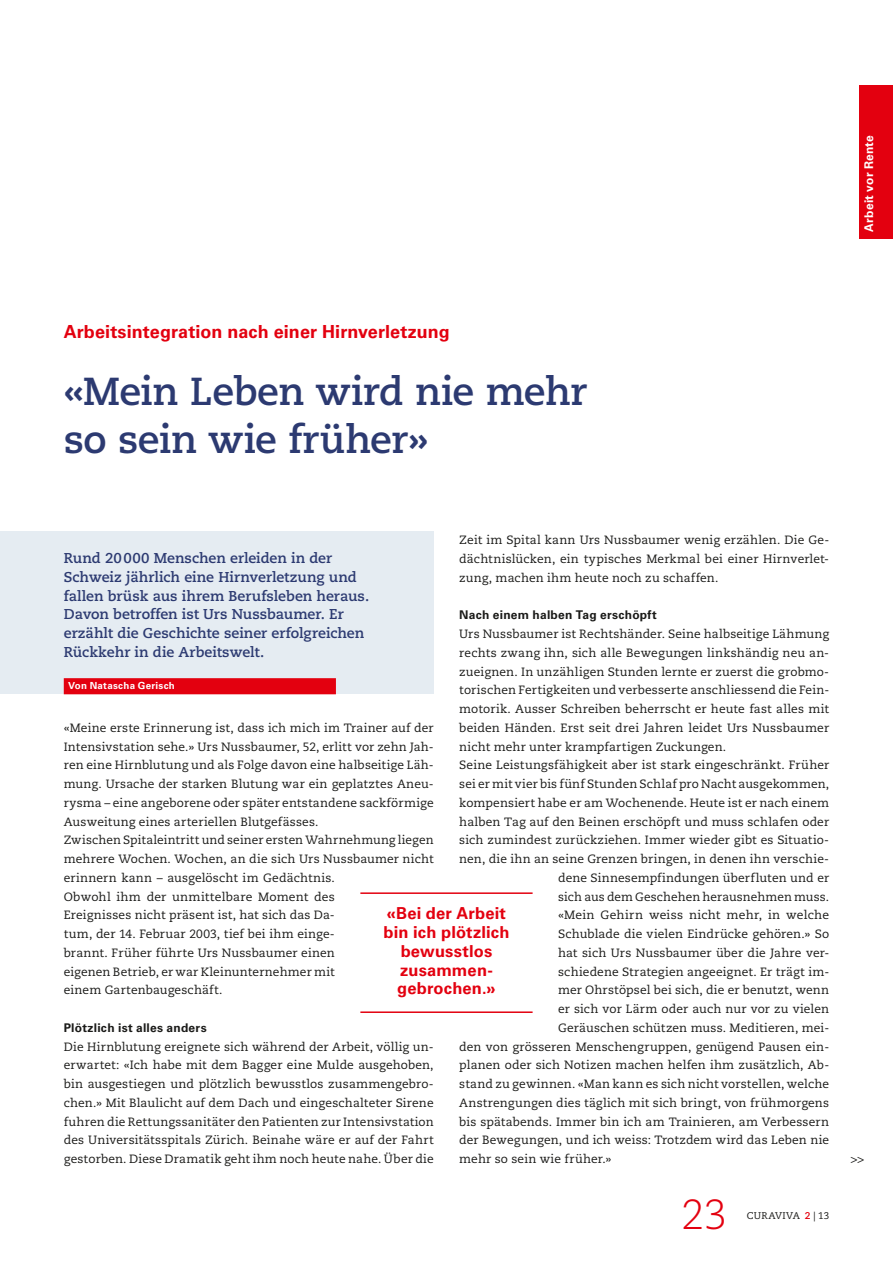
<style>
.page{position:relative;width:893px;height:1263px;background:#fff}
.page>*{position:absolute;margin:0;border:0;box-sizing:border-box;transform-origin:0 0}
.t1{font:300 42px "Caecilia LT Std";color:#e3000f}
.t2{font:700 39px/48px "Caecilia LT Std";letter-spacing:-.015em;color:#2c3a71}
.t3{font:700 18px "Univers LT Std";letter-spacing:.005em;color:#e3000f}
.t4{font:700 16.5px/18.8px "Univers LT Std";letter-spacing:.01em;color:#e3000f;text-align:center}
.t5{font:700 14.25px/18.8px "Caecilia LT Std";color:#2c3a71}
.t6{font:12px/18.8px "Caecilia LT Std";letter-spacing:.01em;color:#1a1a18}
.t7{font:700 12px "Univers LT Std";letter-spacing:.025em;color:#1a1a18}
.t8{font:700 12px "Univers LT Std";letter-spacing:.02em;color:#fff}
.t9{font:700 9.75px "Univers LT Std";letter-spacing:.03em;color:#fff}
.t10{font:9.75px "Caecilia LT Std";letter-spacing:.035em;color:#1a1a18}
.s1{font-family:"Univers LT Std";font-weight:700}
.s2{font-weight:700;color:#e3000f}
</style>
<div class="page">
<div style="left:859px;top:85px;width:34px;height:153px;background:#e3000f"></div>
<div style="left:0;top:531px;width:434px;height:163px;background:#e5ecf2"></div>
<div style="left:64px;top:678px;width:272px;height:16px;background:#e3000f"></div>
<hr style="left:360px;top:892px;width:173px;height:2px;background:#e3000f">
<hr style="left:360px;top:1011px;width:173px;height:2px;background:#e3000f">
<p class="t8" style="left:862px;top:232px;width:98px;rotate:-90deg">Arbeit vor Rente</p>
<p class="t3" style="left:64px;top:321px;width:387px">Arbeitsintegration nach einer Hirnverletzung</p>
<p class="t2" style="left:64px;top:368px;width:525px">«Mein Leben wird nie mehr so sein wie früher»</p>
<p class="t6" style="left:459px;top:531px;width:371px;text-align:justify">Zeit im Spital kann Urs Nussbaumer wenig erzählen. Die Ge&shy;dächtnislücken, ein typisches Merkmal bei einer Hirnverlet&shy;zung, machen ihm heute noch zu schaffen.</p>
<p class="t7" style="left:459px;top:608px;width:199px">Nach einem halben Tag erschöpft</p>
<p class="t6" style="left:459px;top:625px;width:371px">Urs Nussbaumer ist Rechtshänder. Seine halbseitige Lähmung</p>
<p class="t6" style="left:459px;top:644px;width:371px">rechts zwang ihn, sich alle Bewegungen linkshändig neu an-</p>
<p class="t6" style="left:459px;top:662px;width:371px">zueignen. In unzähligen Stunden lernte er zuerst die grobmo-</p>
<p class="t6" style="left:459px;top:681px;width:371px">torischen Fertigkeiten und verbesserte anschliessend die Fein-</p>
<p class="t6" style="left:459px;top:700px;width:371px">motorik. Ausser Schreiben beherrscht er heute fast alles mit</p>
<p class="t6" style="left:459px;top:719px;width:371px">beiden Händen. Erst seit drei Jahren leidet Urs Nussbaumer</p>
<p class="t6" style="left:459px;top:737px;width:268px">nicht mehr unter krampfartigen Zuckungen.</p>
<p class="t6" style="left:459px;top:756px;width:371px">Seine Leistungsfähigkeit aber ist stark eingeschränkt. Früher</p>
<p class="t6" style="left:459px;top:775px;width:371px">sei er mit vier bis fünf Stunden Schlaf pro Nacht ausgekommen,</p>
<p class="t6" style="left:459px;top:794px;width:371px">kompensiert habe er am Wochenende. Heute ist er nach einem</p>
<p class="t6" style="left:459px;top:812px;width:371px">halben Tag auf den Beinen erschöpft und muss schlafen oder</p>
<p class="t6" style="left:459px;top:831px;width:371px">sich zumindest zurückziehen. Immer wieder gibt es Situatio-</p>
<p class="t6" style="left:459px;top:850px;width:371px">nen, die ihn an seine Grenzen bringen, in denen ihn verschie-</p>
<p class="t6" style="left:558px;top:868px;width:273px">dene Sinnesempfindungen überfluten und er</p>
<p class="t6" style="left:558px;top:887px;width:272px">sich aus dem Geschehen herausnehmen muss.</p>
<p class="t6" style="left:558px;top:906px;width:273px">«Mein Gehirn weiss nicht mehr, in welche</p>
<p class="t6" style="left:558px;top:925px;width:273px">Schublade die vielen Eindrücke gehören.» So</p>
<p class="t6" style="left:558px;top:944px;width:273px">hat sich Urs Nussbaumer über die Jahre ver-</p>
<p class="t6" style="left:558px;top:962px;width:273px">schiedene Strategien angeeignet. Er trägt im-</p>
<p class="t6" style="left:558px;top:981px;width:273px">mer Ohrstöpsel bei sich, die er benutzt, wenn</p>
<p class="t6" style="left:558px;top:1000px;width:273px">er sich vor Lärm oder auch nur vor zu vielen</p>
<p class="t6" style="left:558px;top:1018px;width:273px">Geräuschen schützen muss. Meditieren, mei-</p>
<p class="t6" style="left:459px;top:1037px;width:371px">den von grösseren Menschengruppen, genügend Pausen ein-</p>
<p class="t6" style="left:459px;top:1056px;width:371px">planen oder sich Notizen machen helfen ihm zusätzlich, Ab-</p>
<p class="t6" style="left:459px;top:1075px;width:371px">stand zu gewinnen. «Man kann es sich nicht vorstellen, welche</p>
<p class="t6" style="left:459px;top:1093px;width:371px">Anstrengungen dies täglich mit sich bringt, von frühmorgens</p>
<p class="t6" style="left:459px;top:1112px;width:371px">bis spätabends. Immer bin ich am Trainieren, am Verbessern</p>
<p class="t6" style="left:459px;top:1131px;width:371px">der Bewegungen, und ich weiss: Trotzdem wird das Leben nie</p>
<p class="t6" style="left:459px;top:1150px;width:154px">mehr so sein wie früher.»</p>
<p class="t5" style="left:64px;top:549px;width:307px">Rund 20000 Menschen erleiden in der Schweiz jährlich eine Hirnverletzung und fallen brüsk aus ihrem Berufsleben heraus.<br>Davon betroffen ist Urs Nussbaumer. Er erzählt die Geschichte seiner erfolgreichen Rückkehr in die Arbeitswelt.</p>
<p class="t9" style="left:68px;top:680px;width:108px">Von Natascha Gerisch</p>
<p class="t6" style="left:64px;top:719px;width:371px">«Meine erste Erinnerung ist, dass ich mich im Trainer auf der Intensivstation sehe.» Urs Nussbaumer, 52, erlitt vor zehn Jah&shy;ren eine Hirnblutung und als Folge davon eine halbseitige Läh&shy;mung. Ursache der starken Blutung war ein geplatztes Aneu&shy;rysma – eine angeborene oder später entstandene sackförmige Ausweitung eines arteriellen Blutgefässes.<br>Zwischen Spitaleintritt und seiner ersten Wahrnehmung liegen mehrere Wochen. Wochen, an die sich Urs Nussbaumer nicht erinnern kann – ausgelöscht im Gedächtnis.<br>Obwohl ihm der unmittelbare Moment des<br>Ereignisses nicht präsent ist, hat sich das Da-<br>tum, der 14. Februar 2003, tief bei ihm einge-<br>brannt. Früher führte Urs Nussbaumer einen<br>eigenen Betrieb, er war Kleinunternehmer mit<br>einem Gartenbaugeschäft.</p>
<p class="t6" style="left:64px;top:1019px;width:371px"><span class="s1">Plötzlich ist alles anders<br></span>Die Hirnblutung ereignete sich während der Arbeit, völlig un&shy;erwartet: «Ich habe mit dem Bagger eine Mulde ausgehoben, bin ausgestiegen und plötzlich bewusstlos zusammengebro&shy;chen.» Mit Blaulicht auf dem Dach und eingeschalteter Sirene fuhren die Rettungssanitäter den Patienten zur Intensivstation des Universitätsspitals Zürich. Beinahe wäre er auf der Fahrt gestorben. Diese Dramatik geht ihm noch heute nahe. Über die</p>
<p class="t4" style="left:383px;top:904px;width:128px">«Bei der Arbeit bin ich plötzlich bewusstlos zusammen&shy;gebrochen.»</p>
<p class="t1" style="left:681px;top:1191px;width:47px">23</p>
<p class="t10" style="left:747px;top:1210px;width:84px">CURAVIVA <span class="s2">2</span> | 13</p>
<p class="t6" style="left:850px;top:1150px;width:15px">&gt;&gt;</p>
</div>
